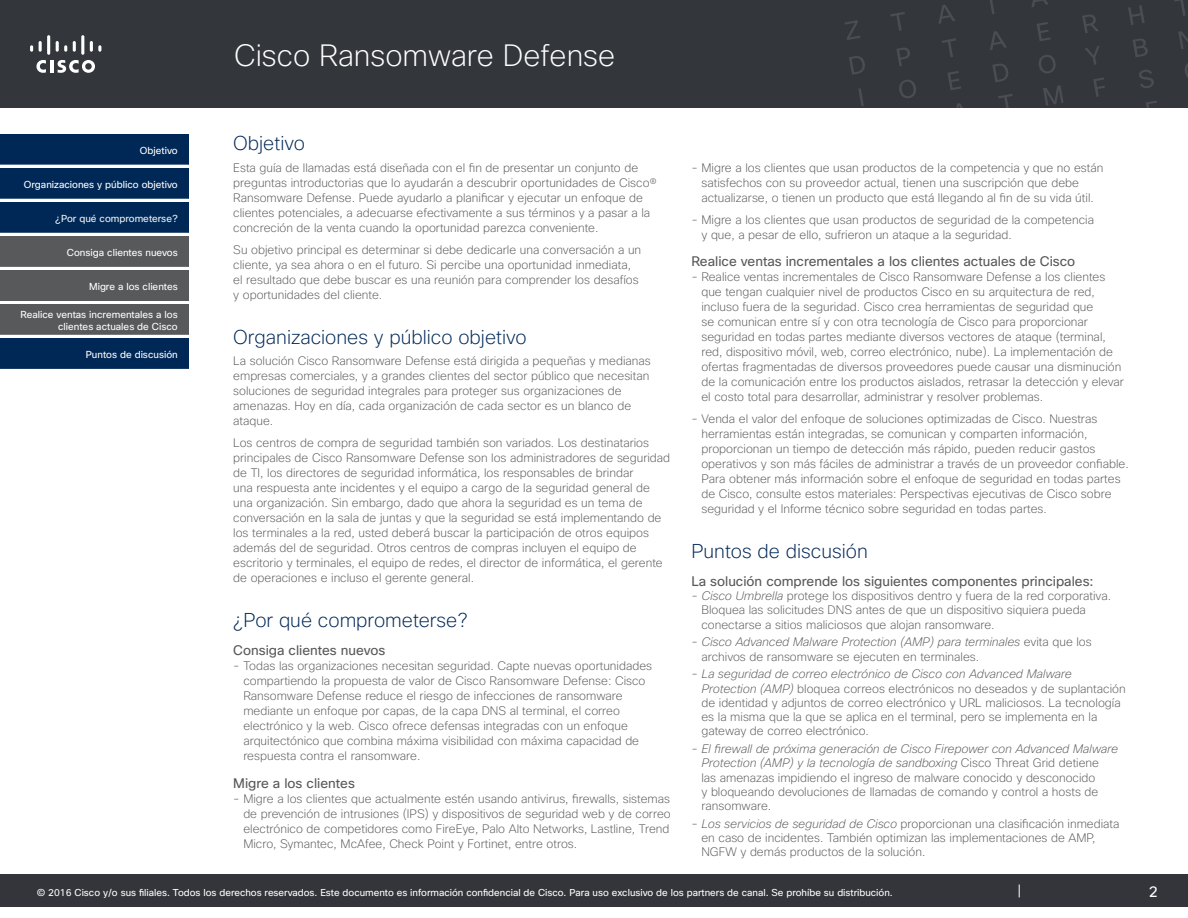
<style>
.page{position:relative;width:1188px;height:918px;background:#fff}
.page>*{position:absolute;margin:0;border:0;box-sizing:border-box;transform-origin:0 0}
.t1{font:200 30px "Cisco Sans";color:#fff}
.t2{font:200 19.5px "Cisco Sans";color:#002856}
.t3{font:15px "Cisco Sans";color:#fff}
.t4{font:13.5px "Cisco Sans";color:#58595b}
.t5{font:200 12px/15px "Cisco Sans";color:#58595b}
.t6{font:9.9px/11.9px "Cisco Sans";color:#fff;text-align:right}
.t7{font:9.9px "Cisco Sans";color:#f2f2f2}
.t8{font:9.75px "Cisco Sans";color:#fff}
.s1{font-style:italic}
</style>
<div class="page">
<div style="left:0;top:0;width:1188px;height:108px;background:#33363b"></div>
<svg style="left:845px;top:20px;width:15px;height:20px"></svg>
<svg style="left:890px;top:12px;width:15px;height:19px"></svg>
<svg style="left:939px;top:5px;width:16px;height:19px"></svg>
<svg style="left:990px;top:0;width:5px;height:14px"></svg>
<svg style="left:1032px;top:0;width:16px;height:7px"></svg>
<svg style="left:849px;top:56px;width:16px;height:19px"></svg>
<svg style="left:896px;top:48px;width:14px;height:18px"></svg>
<svg style="left:942px;top:38px;width:14px;height:19px"></svg>
<svg style="left:990px;top:31px;width:17px;height:19px"></svg>
<svg style="left:1037px;top:22px;width:14px;height:19px"></svg>
<svg style="left:1082px;top:15px;width:17px;height:18px"></svg>
<svg style="left:1128px;top:5px;width:17px;height:20px"></svg>
<svg style="left:1174px;top:0;width:12px;height:16px"></svg>
<svg style="left:858px;top:88px;width:6px;height:18px"></svg>
<svg style="left:899px;top:80px;width:17px;height:18px"></svg>
<svg style="left:947px;top:71px;width:14px;height:19px"></svg>
<svg style="left:992px;top:64px;width:16px;height:18px"></svg>
<svg style="left:1039px;top:55px;width:17px;height:18px"></svg>
<svg style="left:1085px;top:46px;width:15px;height:19px"></svg>
<svg style="left:1133px;top:39px;width:15px;height:18px"></svg>
<svg style="left:1178px;top:31px;width:10px;height:18px"></svg>
<svg style="left:956px;top:103px;width:7px;height:5px"></svg>
<svg style="left:998px;top:94px;width:15px;height:14px"></svg>
<svg style="left:1043px;top:85px;width:20px;height:21px"></svg>
<svg style="left:1093px;top:77px;width:12px;height:20px"></svg>
<svg style="left:1139px;top:70px;width:15px;height:18px"></svg>
<svg style="left:1185px;top:63px;width:3px;height:15px"></svg>
<svg style="left:1146px;top:101px;width:11px;height:7px"></svg>
<div style="left:0;top:339px;width:189px;height:30px;background:#002856"></div>
<div style="left:0;top:305px;width:189px;height:30px;background:#58595b"></div>
<div style="left:0;top:237px;width:189px;height:30px;background:#58595b"></div>
<div style="left:0;top:271px;width:189px;height:30px;background:#58595b"></div>
<div style="left:0;top:203px;width:189px;height:30px;background:#002856"></div>
<div style="left:0;top:169px;width:189px;height:30px;background:#002856"></div>
<div style="left:0;top:135px;width:189px;height:30px;background:#002856"></div>
<div style="left:0;top:875px;width:1188px;height:32px;background:#33353a"></div>
<svg style="left:1019px;top:885px;width:1px;height:12px"></svg>
<svg style="left:36px;top:60px;width:59px;height:13px"></svg>
<svg style="left:30px;top:45px;width:3px;height:7px"></svg>
<svg style="left:39px;top:41px;width:3px;height:11px"></svg>
<hr style="left:47px;top:35px;width:3px;height:20px;background:#fff;border-radius:2px">
<svg style="left:56px;top:41px;width:11px;height:11px"></svg>
<svg style="left:73px;top:41px;width:3px;height:11px"></svg>
<hr style="left:81px;top:35px;width:3px;height:20px;background:#fff;border-radius:2px">
<svg style="left:90px;top:41px;width:11px;height:11px"></svg>
<p class="t6" style="left:140px;top:144px;width:39px">Objetivo</p>
<p class="t6" style="left:24px;top:178px;width:155px">Organizaciones y público objetivo</p>
<p class="t7" style="left:55px;top:212px;width:124px">¿Por qué comprometerse?</p>
<p class="t6" style="left:67px;top:246px;width:112px">Consiga clientes nuevos</p>
<p class="t6" style="left:89px;top:280px;width:90px">Migre a los clientes</p>
<p class="t6" style="left:20px;top:309px;width:159px">Realice ventas incrementales a los clientes actuales de Cisco</p>
<p class="t6" style="left:86px;top:348px;width:94px">Puntos de discusión</p>
<h1 class="t1" style="left:234px;top:36px;width:383px">Cisco Ransomware Defense</h1>
<h2 class="t2" style="left:233px;top:131px;width:73px">Objetivo</h2>
<p class="t5" style="left:233px;top:161px;width:425px">Esta guía de llamadas está diseñada con el fin de presentar un conjunto de preguntas introductorias que lo ayudarán a descubrir oportunidades de Cisco® Ransomware Defense. Puede ayudarlo a planificar y ejecutar un enfoque de clientes potenciales, a adecuarse efectivamente a sus términos y a pasar a la concreción de la venta cuando la oportunidad parezca conveniente.</p>
<p class="t5" style="left:233px;top:242px;width:409px">Su objetivo principal es determinar si debe dedicarle una conversación a un cliente, ya sea ahora o en el futuro. Si percibe una oportunidad inmediata, el resultado que debe buscar es una reunión para comprender los desafíos y oportunidades del cliente.</p>
<h2 class="t2" style="left:233px;top:324px;width:295px">Organizaciones y público objetivo</h2>
<p class="t5" style="left:233px;top:354px;width:419px">La solución Cisco Ransomware Defense está dirigida a pequeñas y medianas empresas comerciales, y a grandes clientes del sector público que necesitan soluciones de seguridad integrales para proteger sus organizaciones de amenazas. Hoy en día, cada organización de cada sector es un blanco de ataque.</p>
<p class="t5" style="left:233px;top:436px;width:438px">Los centros de compra de seguridad también son variados. Los destinatarios principales de Cisco Ransomware Defense son los administradores de seguridad de TI, los directores de seguridad informática, los responsables de brindar<br>una respuesta ante incidentes y el equipo a cargo de la seguridad general de una organización. Sin embargo, dado que ahora la seguridad es un tema de conversación en la sala de juntas y que la seguridad se está implementando de los terminales a la red, usted deberá buscar la participación de otros equipos además del de seguridad. Otros centros de compras incluyen el equipo de escritorio y terminales, el equipo de redes, el director de informática, el gerente de operaciones e incluso el gerente general.</p>
<h2 class="t2" style="left:233px;top:608px;width:236px">¿Por qué comprometerse?</h2>
<p class="t4" style="left:233px;top:641px;width:154px">Consiga clientes nuevos</p>
<p class="t5" style="left:243px;top:659px;width:410px;text-indent:-10px">- Todas las organizaciones necesitan seguridad. Capte nuevas oportunidades compartiendo la propuesta de valor de Cisco Ransomware Defense: Cisco Ransomware Defense reduce el riesgo de infecciones de ransomware mediante un enfoque por capas, de la capa DNS al terminal, el correo electrónico y la web. Cisco ofrece defensas integradas con un enfoque arquitectónico que combina máxima visibilidad con máxima capacidad de respuesta contra el ransomware.</p>
<p class="t4" style="left:233px;top:774px;width:123px">Migre a los clientes</p>
<p class="t5" style="left:243px;top:791px;width:429px;text-align:justify;text-indent:-10px">- Migre a los clientes que actualmente estén usando antivirus, firewalls, sistemas de prevención de intrusiones (IPS) y dispositivos de seguridad web y de correo electrónico de competidores como FireEye, Palo Alto Networks, Lastline, Trend Micro, Symantec, McAfee, Check Point y Fortinet, entre otros.</p>
<p class="t5" style="left:701px;top:161px;width:404px;text-indent:-10px">- Migre a los clientes que usan productos de la competencia y que no están satisfechos con su proveedor actual, tienen una suscripción que debe actualizarse, o tienen un producto que está llegando al fin de su vida útil.</p>
<p class="t5" style="left:701px;top:212px;width:394px;text-indent:-10px">- Migre a los clientes que usan productos de seguridad de la competencia y que, a pesar de ello, sufrieron un ataque a la seguridad.</p>
<p class="t4" style="left:691px;top:253px;width:385px">Realice ventas incrementales a los clientes actuales de Cisco</p>
<p class="t5" style="left:701px;top:270px;width:424px;text-indent:-10px">- Realice ventas incrementales de Cisco Ransomware Defense a los clientes que tengan cualquier nivel de productos Cisco en su arquitectura de red, incluso fuera de la seguridad. Cisco crea herramientas de seguridad que<br>se comunican entre sí y con otra tecnología de Cisco para proporcionar seguridad en todas partes mediante diversos vectores de ataque (terminal, red, dispositivo móvil, web, correo electrónico, nube). La implementación de ofertas fragmentadas de diversos proveedores puede causar una disminución de la comunicación entre los productos aislados, retrasar la detección y elevar el costo total para desarrollar, administrar y resolver problemas.</p>
<p class="t5" style="left:701px;top:412px;width:429px;text-indent:-10px">- Venda el valor del enfoque de soluciones optimizadas de Cisco. Nuestras herramientas están integradas, se comunican y comparten información, proporcionan un tiempo de detección más rápido, pueden reducir gastos operativos y son más fáciles de administrar a través de un proveedor confiable.<br>Para obtener más información sobre el enfoque de seguridad en todas partes de Cisco, consulte estos materiales: Perspectivas ejecutivas de Cisco sobre seguridad y el Informe técnico sobre seguridad en todas partes.</p>
<h2 class="t2" style="left:691px;top:539px;width:178px">Puntos de discusión</h2>
<p class="t4" style="left:691px;top:572px;width:404px">La solución comprende los siguientes componentes principales:</p>
<p class="t5" style="left:701px;top:589px;width:411px;line-height:14.2px;text-indent:-10px">- <span class="s1">Cisco Umbrella</span> protege los dispositivos dentro y fuera de la red corporativa.<br>Bloquea las solicitudes DNS antes de que un dispositivo siquiera pueda conectarse a sitios maliciosos que alojan ransomware.</p>
<p class="t5" style="left:701px;top:635px;width:392px;line-height:14.2px;text-indent:-10px">- <span class="s1">Cisco Advanced Malware Protection (AMP) para terminales</span> evita que los archivos de ransomware se ejecuten en terminales.</p>
<p class="t5" style="left:701px;top:667px;width:426px;line-height:14.2px;text-indent:-10px">- <span class="s1">La seguridad de correo electrónico de Cisco con Advanced Malware Protection (AMP)</span> bloquea correos electrónicos no deseados y de suplantación de identidad y adjuntos de correo electrónico y URL maliciosos. La tecnología es la misma que la que se aplica en el terminal, pero se implementa en la gateway de correo electrónico.</p>
<p class="t5" style="left:701px;top:742px;width:418px;line-height:14.2px;text-indent:-10px">- <span class="s1">El firewall de próxima generación de Cisco Firepower con Advanced Malware Protection (AMP) y la tecnología de sandboxing</span> Cisco Threat Grid detiene<br>las amenazas impidiendo el ingreso de malware conocido y desconocido<br>y bloqueando devoluciones de llamadas de comando y control a hosts de ransomware.</p>
<p class="t5" style="left:701px;top:817px;width:420px;line-height:14.2px;text-indent:-10px">- <span class="s1">Los servicios de seguridad de Cisco</span> proporcionan una clasificación inmediata en caso de incidentes. También optimizan las implementaciones de AMP,<br>NGFW y demás productos de la solución.</p>
<p class="t8" style="left:37px;top:886px;width:858px">© 2016 Cisco y/o sus filiales. Todos los derechos reservados. Este documento es información confidencial de Cisco. Para uso exclusivo de los partners de canal. Se prohíbe su distribución.</p>
<p class="t3" style="left:1149px;top:883px;width:10px">2</p>
</div>
